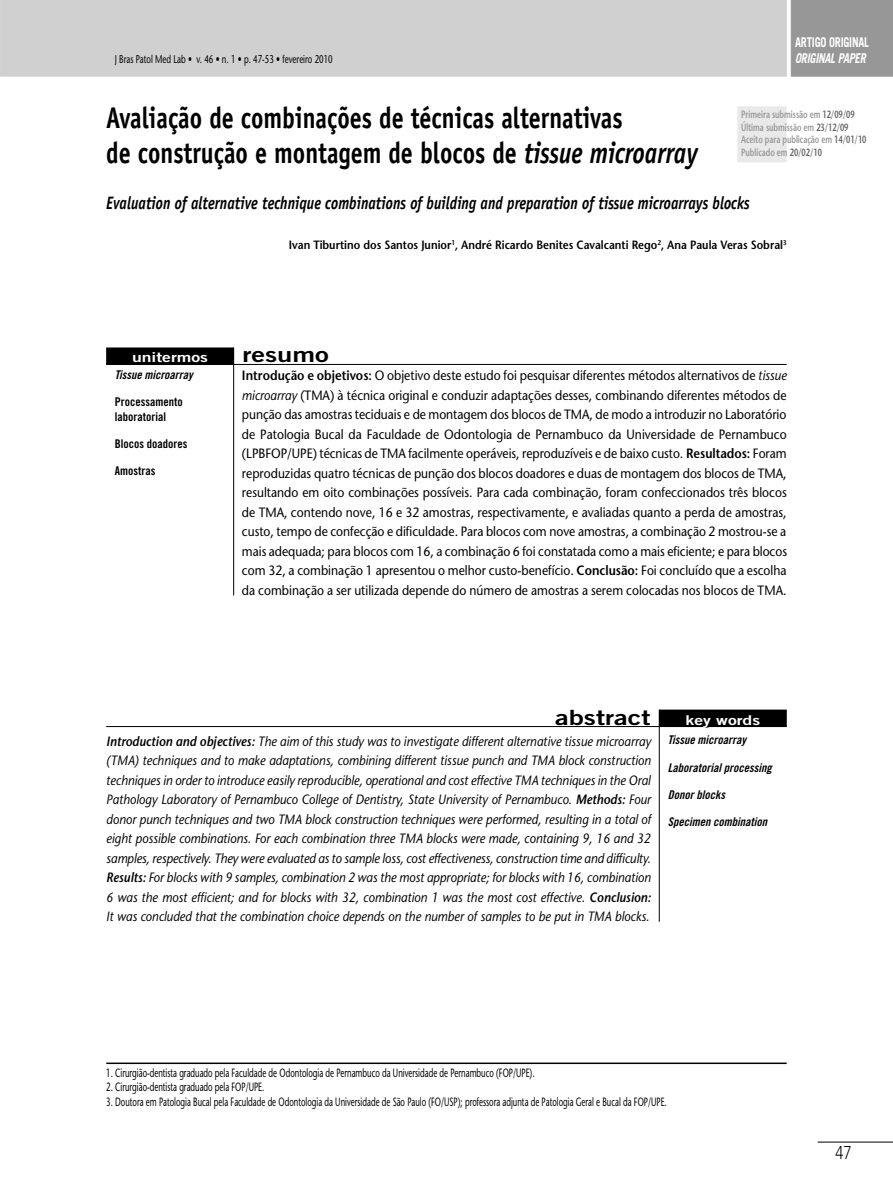
<style>
.page{position:relative;width:893px;height:1191px;background:#fff}
.page>*{position:absolute;margin:0;border:0;box-sizing:border-box;transform-origin:0 0}
.t1{font:700 30px/34.5px "Officina Sans Std";color:#000;scale:.8 1}
.t2{font:21px "Trade Gothic LT Std Bd 2";color:#000;scale:1.3 1}
.t3{font:italic 700 18px "Officina Sans Std";color:#000;scale:.8 1}
.t4{font:300 18px "Trade Gothic LT Std";color:#000;scale:.8 1}
.t5{font:500 13.5px/19.5px "Stone Sans Std";color:#000;text-align:justify;scale:.9 1}
.t6{font:italic 500 13.5px/19.5px "Stone Sans Std";color:#000;text-align:justify;scale:.9 1}
.t7{font:13.5px "Trade Gothic LT Std Bd 2";color:#fff;scale:1.3 1}
.t8{font:700 13.5px "Trade Gothic LT Std";letter-spacing:-.02em;color:#fff;scale:.8 1}
.t9{font:italic 700 13.5px "Trade Gothic LT Std";letter-spacing:-.02em;color:#fff;scale:.8 1}
.t10{font:500 12px "Stone Sans Std";color:#000;scale:.65 1}
.t11{font:600 12px "Stone Sans Std";color:#000;scale:.9 1}
.t12{font:12px "Trade Gothic LT Std Bd Cn 20 Obl";color:#000}
.t13{font:12px/14.4px "Trade Gothic LT Std Bd Cn 20";color:#000}
.t14{font:500 11.25px "Stone Sans Std";color:#000;scale:.7 1}
.t15{font:600 10.5px/12.6px "Stone Sans Std";color:#979797;scale:.7 1}
.s1{font-style:italic}
.s2{color:#636363}
.s3{font-weight:600}
</style>
<div class="page">
<div style="left:791px;top:0;width:102px;height:77px;background:#979797"></div>
<div style="left:0;top:0;width:787px;height:77px;background:#d0d0d0"></div>
<div style="left:737px;top:106px;width:50px;height:56px;background:#e9e9e9"></div>
<hr style="left:818px;top:1141px;width:75px;height:1px;background:#000">
<hr style="left:233px;top:347px;width:1px;height:248px;background:#000">
<div style="left:107px;top:348px;width:126px;height:16px;background:#000"></div>
<div style="left:106px;top:347px;width:128px;height:17px;border:1px solid #000"></div>
<hr style="left:106px;top:364px;width:681px;height:1px;background:#000">
<div style="left:135px;top:352px;width:75px;height:11px;background:#000"></div>
<div style="left:659px;top:710px;width:127px;height:16px;background:#000"></div>
<div style="left:659px;top:709px;width:128px;height:17px;border:1px solid #000"></div>
<hr style="left:659px;top:709px;width:1px;height:212px;background:#000">
<hr style="left:106px;top:726px;width:681px;height:1px;background:#000">
<div style="left:689px;top:715px;width:73px;height:12px;background:#000"></div>
<hr style="left:106px;top:1062px;width:681px;height:2px;background:#000">
<p class="t14" style="left:115px;top:53px;width:313px">J Bras Patol Med Lab • v. 46 • n. 1 • p. 47-53 • fevereiro 2010</p>
<p class="t8" style="left:795px;top:33px;width:94px">ARTIGO ORIGINAL</p>
<p class="t9" style="left:795px;top:50px;width:90px">ORIGINAL PAPER</p>
<h1 class="t1" style="left:106px;top:100px;width:741px">Avaliação de combinações de técnicas alternativas<br>de construção e montagem de blocos de <span class="s1">tissue microarray</span></h1>
<h3 class="t3" style="left:106px;top:192px;width:806px">Evaluation of alternative technique combinations of building and preparation of tissue microarrays blocks</h3>
<p class="t11" style="left:289px;top:238px;width:554px">Ivan Tiburtino dos Santos Junior<sup>1</sup>, André Ricardo Benites Cavalcanti Rego<sup>2</sup>, Ana Paula Veras Sobral<sup>3</sup></p>
<p class="t15" style="left:741px;top:108px;width:181px">Primeira submissão em <span class="s2">12/09/09<br></span>Última submissão em <span class="s2">23/12/09<br></span>Aceito para publicação em <span class="s2">14/01/10<br></span>Publicado em <span class="s2">20/02/10</span></p>
<p class="t7" style="left:132px;top:349px;width:60px">unitermos</p>
<h2 class="t2" style="left:242px;top:342px;width:68px">resumo</h2>
<p class="t12" style="left:115px;top:367px;width:80px">Tissue microarray</p>
<p class="t13" style="left:115px;top:395px;width:69px">Processamento laboratorial</p>
<p class="t13" style="left:115px;top:436px;width:74px">Blocos doadores</p>
<p class="t13" style="left:115px;top:463px;width:42px">Amostras</p>
<p class="t5" style="left:242px;top:366px;width:607px"><span class="s3">Introdução e objetivos:</span> O objetivo deste estudo foi pesquisar diferentes métodos alternativos de <span class="s1">tissue microarray</span> (TMA) à técnica original e conduzir adaptações desses, combinando diferentes métodos de punção das amostras teciduais e de montagem dos blocos de TMA, de modo a introduzir no Laboratório de Patologia Bucal da Faculdade de Odontologia de Pernambuco da Universidade de Pernambuco (LPBFOP/UPE) técnicas de TMA facilmente operáveis, reproduzíveis e de baixo custo. <span class="s3">Resultados:</span> Foram reproduzidas quatro técnicas de punção dos blocos doadores e duas de montagem dos blocos de TMA, resultando em oito combinações possíveis. Para cada combinação, foram confeccionados três blocos de TMA, contendo nove, 16 e 32 amostras, respectivamente, e avaliadas quanto a perda de amostras, custo, tempo de confecção e dificuldade. Para blocos com nove amostras, a combinação 2 mostrou-se a mais adequada; para blocos com 16, a combinação 6 foi constatada como a mais eficiente; e para blocos com 32, a combinação 1 apresentou o melhor custo-benefício. <span class="s3">Conclusão:</span> Foi concluído que a escolha da combinação a ser utilizada depende do número de amostras a serem colocadas nos blocos de TMA.</p>
<h2 class="t2" style="left:555px;top:704px;width:75px">abstract</h2>
<p class="t6" style="left:106px;top:731px;width:607px"><span class="s3">Introduction and objectives:</span> The aim of this study was to investigate different alternative tissue microarray (TMA) techniques and to make adaptations, combining different tissue punch and TMA block construction techniques in order to introduce easily reproducible, operational and cost effective TMA techniques in the Oral Pathology Laboratory of Pernambuco College of Dentistry, State University of Pernambuco. <span class="s3">Methods:</span> Four donor punch techniques and two TMA block construction techniques were performed, resulting in a total of eight possible combinations. For each combination three TMA blocks were made, containing 9, 16 and 32 samples, respectively. They were evaluated as to sample loss, cost effectiveness, construction time and difficulty.<br><span class="s3">Results:</span> For blocks with 9 samples, combination 2 was the most appropriate; for blocks with 16, combination 6 was the most efficient; and for blocks with 32, combination 1 was the most cost effective. <span class="s3">Conclusion:<br></span>It was concluded that the combination choice depends on the number of samples to be put in TMA blocks.</p>
<p class="t7" style="left:686px;top:711px;width:59px">key words</p>
<p class="t12" style="left:668px;top:733px;width:80px">Tissue microarray</p>
<p class="t12" style="left:668px;top:760px;width:105px">Laboratorial processing</p>
<p class="t12" style="left:668px;top:787px;width:59px">Donor blocks</p>
<p class="t12" style="left:668px;top:814px;width:101px">Specimen combination</p>
<p class="t10" style="left:106px;top:1065px;width:660px">1. Cirurgião-dentista graduado pela Faculdade de Odontologia de Pernambuco da Universidade de Pernambuco (FOP/UPE).</p>
<p class="t10" style="left:106px;top:1080px;width:245px">2. Cirurgião-dentista graduado pela FOP/UPE.</p>
<p class="t10" style="left:106px;top:1094px;width:864px">3. Doutora em Patologia Bucal pela Faculdade de Odontologia da Universidade de São Paulo (FO/USP); professora adjunta de Patologia Geral e Bucal da FOP/UPE.</p>
<h3 class="t4" style="left:836px;top:1141px;width:22px">47</h3>
</div>
